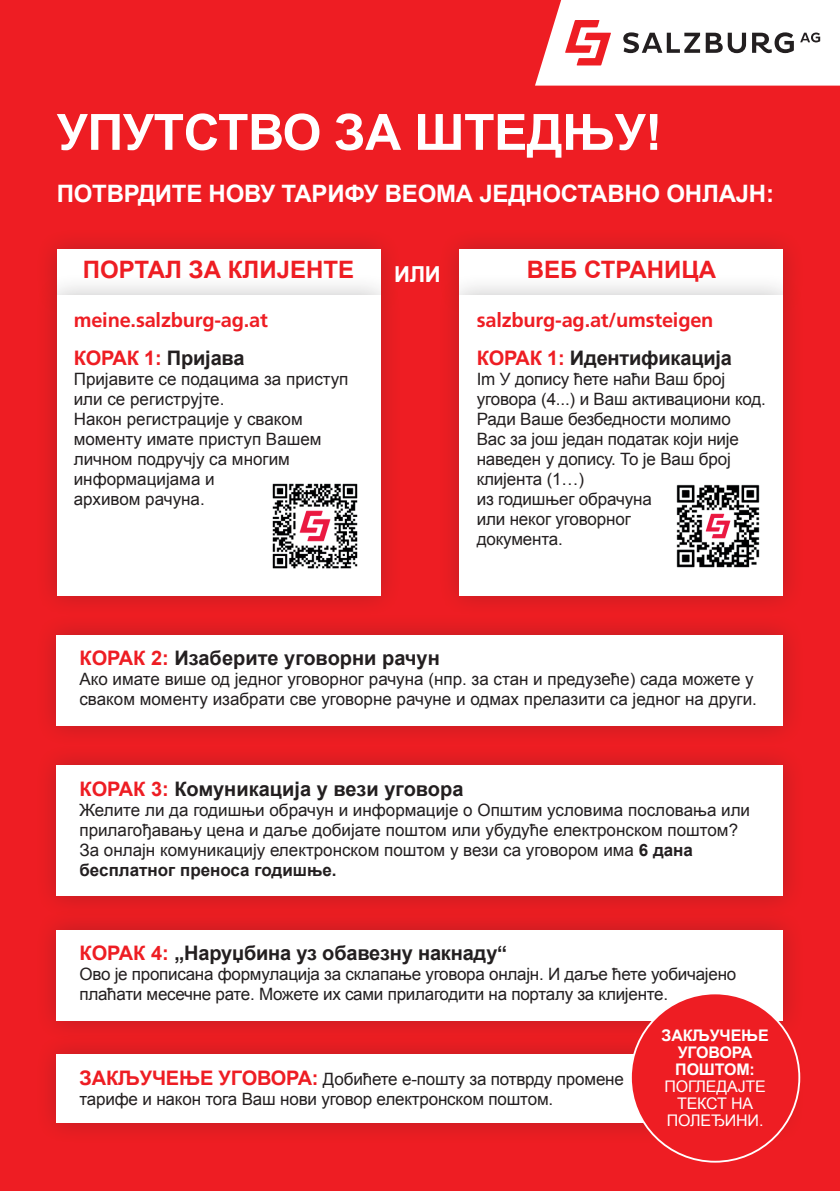
<style>
.page{position:relative;width:840px;height:1191px;background:#fff}
.page>*{position:absolute;margin:0;border:0;box-sizing:border-box;transform-origin:0 0}
.t1{font:700 50px "Arial";letter-spacing:-.01em;color:#fff}
.t2{font:700 24px "Arial";letter-spacing:-.01em;color:#fff}
.t3{font:700 24px "Arial";color:#ee1d23}
.t4{font:700 22px "Arial";color:#fff}
.t5{font:700 20px "Arial";letter-spacing:-.01em;color:#231f20}
.t6{font:700 20px "Frutiger LT Pro";letter-spacing:-.01em;color:#ee1d23}
.t7{font:700 20px "Arial";letter-spacing:-.01em;color:#ee1d23}
.t8{font:17px/20px "Arial";letter-spacing:-.01em;color:#231f20}
.t9{font:16px/17px "Arial";letter-spacing:-.01em;color:#fff;text-align:center}
.t10{font:700 16px/17px "Arial";letter-spacing:-.01em;color:#fff;text-align:center}
.s1{color:#231f20}
.s2{color:#ee1d23}
.s3{font-weight:700}
.s4{font-weight:700;font-size:20px;color:#ee1d23}
</style>
<div class="page">
<div style="left:0;top:0;width:839px;height:1191px;background:#ee1d23"></div>
<svg style="left:535px;top:0;width:304px;height:86px;background:#efdddd"></svg>
<div style="left:34px;top:613px;width:771px;height:135px;background:#231f20;opacity:.25"></div>
<div style="left:57px;top:635px;width:725px;height:91px;background:#fff"></div>
<div style="left:35px;top:743px;width:770px;height:175px;background:#231f20;opacity:.25"></div>
<div style="left:57px;top:765px;width:725px;height:131px;background:#fff"></div>
<div style="left:34px;top:907px;width:771px;height:136px;background:#231f20;opacity:.25"></div>
<div style="left:57px;top:930px;width:725px;height:90px;background:#fff"></div>
<div style="left:34px;top:1032px;width:771px;height:112px;background:#231f20;opacity:.25"></div>
<div style="left:57px;top:1054px;width:725px;height:69px;background:#fff"></div>
<div style="left:34px;top:227px;width:368px;height:90px;background:#231f20;opacity:.25"></div>
<div style="left:57px;top:249px;width:323px;height:46px;background:#fff"></div>
<div style="left:34px;top:272px;width:368px;height:345px;background:#231f20;opacity:.25"></div>
<div style="left:57px;top:295px;width:323px;height:300px;background:#fff"></div>
<img style="left:272px;top:483px;width:86px;height:86px">
<div style="left:437px;top:227px;width:368px;height:90px;background:#231f20;opacity:.25"></div>
<div style="left:459px;top:249px;width:323px;height:46px;background:#fff"></div>
<div style="left:437px;top:272px;width:368px;height:345px;background:#231f20;opacity:.25"></div>
<div style="left:459px;top:295px;width:323px;height:300px;background:#fff"></div>
<img style="left:676px;top:484px;width:84px;height:84px">
<div style="left:630px;top:993px;width:168px;height:168px;background:#ee1d23;border-radius:50%"></div>
<h1 class="t1" style="left:57px;top:99px;width:606px">УПУТСТВО ЗА ШТЕДЊУ!</h1>
<h2 class="t2" style="left:57px;top:177px;width:718px">ПОТВРДИТЕ НОВУ ТАРИФУ ВЕОМА ЈЕДНОСТАВНО ОНЛАЈН:</h2>
<h2 class="t3" style="left:83px;top:254px;width:273px">ПОРТАЛ ЗА КЛИЈЕНТЕ</h2>
<p class="t6" style="left:74px;top:308px;width:196px">meine.salzburg-ag.at</p>
<p class="t7" style="left:74px;top:345px;width:172px">КОРАК 1: <span class="s1">Пријава</span></p>
<p class="t8" style="left:74px;top:369px;width:276px">Пријавите се подацима за приступ или се региструјте.<br>Након регистрације у сваком моменту имате приступ Вашем личном подручју са многим информацијама и<br>архивом рачуна.</p>
<p class="t4" style="left:394px;top:259px;width:48px">ИЛИ</p>
<h2 class="t3" style="left:526px;top:254px;width:191px">ВЕБ СТРАНИЦА</h2>
<p class="t6" style="left:476px;top:308px;width:238px">salzburg-ag.at/umsteigen</p>
<p class="t5" style="left:476px;top:345px;width:257px"><span class="s2">КОРАК 1:</span> Идентификација</p>
<p class="t8" style="left:476px;top:369px;width:290px">Im У допису ћете наћи Ваш број уговора (4...) и Ваш активациони код.<br>Ради Ваше безбедности молимо<br>Вас за још један податак који није наведен у допису. То је Ваш број клијента (1…)<br>из годишњег обрачуна<br>или неког уговорног<br>документа.</p>
<p class="t5" style="left:79px;top:645px;width:361px"><span class="s2">КОРАК 2:</span> Изаберите уговорни рачун</p>
<p class="t8" style="left:79px;top:669px;width:678px">Ако имате више од једног уговорног рачуна (нпр. за стан и предузеће) сада можете у сваком моменту изабрати све уговорне рачуне и одмах прелазити са једног на други.</p>
<p class="t5" style="left:79px;top:775px;width:385px"><span class="s2">КОРАК 3:</span> Комуникација у вези уговора</p>
<p class="t8" style="left:79px;top:800px;width:671px">Желите ли да годишњи обрачун и информације о Општим условима пословања или прилагођавању цена и даље добијате поштом или убудуће електронском поштом?<br>За онлајн комуникацију електронском поштом у вези са уговором има <span class="s3">6 дана бесплатног преноса годишње.</span></p>
<p class="t5" style="left:79px;top:940px;width:429px"><span class="s2">КОРАК 4:</span> „Наруџбина уз обавезну накнаду“</p>
<p class="t8" style="left:79px;top:964px;width:658px">Ово је прописана формулација за склапање уговора онлајн. И даље ћете уобичајено плаћати месечне рате. Можете их сами прилагодити на порталу за клијенте.</p>
<p class="t8" style="left:79px;top:1069px;width:545px"><span class="s4">ЗАКЉУЧЕЊЕ УГОВОРА:</span> Добићете е-пошту за потврду промене тарифе и након тога Ваш нови уговор електронском поштом.</p>
<p class="t10" style="left:661px;top:1027px;width:109px">ЗАКЉУЧЕЊЕ<br>УГОВОРА<br>ПОШТОМ:</p>
<p class="t9" style="left:664px;top:1078px;width:103px">ПОГЛЕДАЈТЕ<br>ТЕКСТ НА<br>ПОЛЕЂИНИ.</p>
</div>
